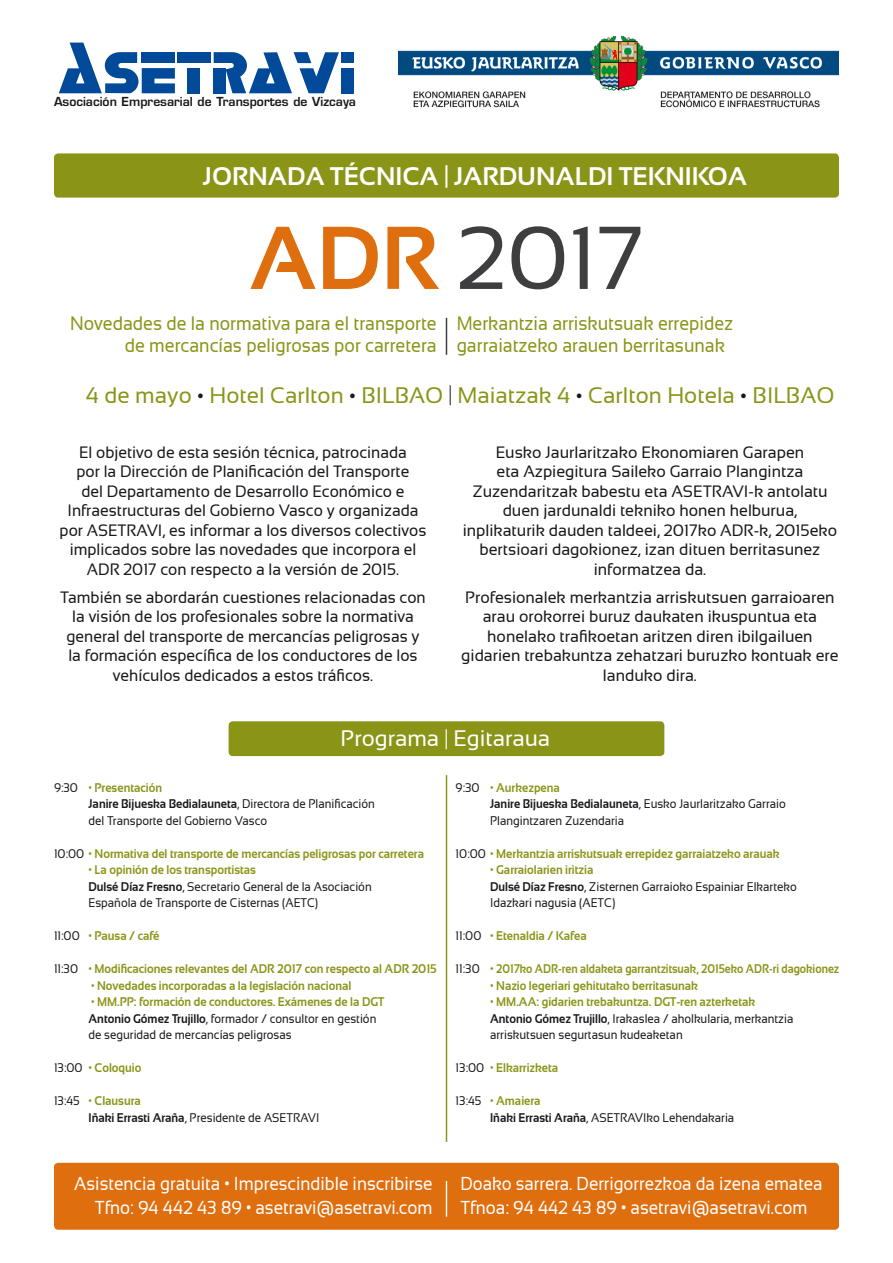
<style>
.page{position:relative;width:893px;height:1263px;background:#fff}
.page>*{position:absolute;margin:0;border:0;box-sizing:border-box;transform-origin:0 0}
.t1{font:89.1px "Sansation";color:#3e3e40}
.t2{font:700 25.5px "Sansation";color:#fff}
.t3{font:22.5px "Sansation";color:#8a9518}
.t4{font:22.5px "Sansation";color:#fff}
.t5{font:19.5px/22.5px "Sansation";color:#8a9518;text-align:right;scale:.91 1}
.t6{font:18.75px/24.6px "Sansation";color:#fff;text-align:right;scale:.91 1}
.t7{font:18.75px/24.6px "Sansation";color:#fff;scale:.9 1}
.t8{font:16.5px/19.5px "Sansation";color:#1a171c;text-align:center;scale:.95 1}
.t9{font:16.5px/19.5px "Sansation";color:#1a171c;text-align:center}
.t10{font:12.6px/16.5px "Sansation";color:#1a171c;scale:.91 1}
.t11{font:700 12.6px "Sansation";color:#8a9518;scale:.91 1}
.t12{font:600 12.15px "Eurostile";color:#1a171c}
.s1{font-weight:700;color:#df6e0f}
.s2{font-family:"Bliss";color:#1a171c}
.s3{color:#3e3e40}
.s4{font-weight:700;color:#8a9518}
.s5{font-weight:700}
.s6{font-weight:400;color:#1a171c}
</style>
<div class="page">
<div style="left:54px;top:153px;width:785px;height:45px;background:#8a9518;border-radius:4px"></div>
<div style="left:229px;top:721px;width:435px;height:35px;background:#8a9518;border-radius:4px"></div>
<div style="left:54px;top:1163px;width:785px;height:67px;background:#df6e0f;border-radius:4px"></div>
<hr style="left:446px;top:318px;width:1px;height:37px;background:#3e3e40">
<hr style="left:446px;top:1181px;width:1px;height:35px;background:#fff">
<hr style="left:446px;top:775px;width:1px;height:367px;background:#8a9518">
<div style="left:178px;top:52px;width:33px;height:11px;background:#004a99"></div>
<div style="left:187px;top:68px;width:13px;height:25px;background:#004a99"></div>
<div style="left:341px;top:68px;width:12px;height:25px;background:#004a99"></div>
<div style="left:341px;top:52px;width:12px;height:11px;background:#004a99"></div>
<svg style="left:59px;top:43px;width:116px;height:50px"></svg>
<svg style="left:214px;top:52px;width:125px;height:41px"></svg>
<img style="left:398px;top:36px;width:441px;height:72px">
<p class="t12" style="left:54px;top:94px;width:304px">Asociación Empresarial de Transportes de Vizcaya</p>
<h2 class="t2" style="left:203px;top:162px;width:546px">JORNADA TÉCNICA | JARDUNALDI TEKNIKOA</h2>
<h1 class="t1" style="left:249px;top:208px;width:396px"><span class="s1">ADR</span> 2017</h1>
<h3 class="t5" style="left:70px;top:312px;width:404px">Novedades de la normativa para el transporte de mercancías peligrosas por carretera</h3>
<h3 class="t5" style="left:457px;top:312px;width:305px;text-align:left">Merkantzia arriskutsuak errepidez garraiatzeko arauen berritasunak</h3>
<h3 class="t3" style="left:86px;top:382px;width:750px">4 de mayo <span class="s2">•</span> Hotel Carlton <span class="s2">•</span> BILBAO <span class="s3">|</span> Maiatzak 4 <span class="s2">•</span> Carlton Hotela <span class="s2">•</span> BILBAO</h3>
<p class="t8" style="left:60px;top:442px;width:388px">El objetivo de esta sesión técnica, patrocinada<br>por la Dirección de Planificación del Transporte<br>del Departamento de Desarrollo Económico e Infraestructuras del Gobierno Vasco y organizada por ASETRAVI, es informar a los diversos colectivos implicados sobre las novedades que incorpora el ADR 2017 con respecto a la versión de 2015.</p>
<p class="t8" style="left:60px;top:587px;width:386px">También se abordarán cuestiones relacionadas con la visión de los profesionales sobre la normativa general del transporte de mercancías peligrosas y la formación específica de los conductores de los vehículos dedicados a estos tráficos.</p>
<p class="t9" style="left:463px;top:442px;width:376px">Eusko Jaurlaritzako Ekonomiaren Garapen<br>eta Azpiegitura Saileko Garraio Plangintza Zuzendaritzak babestu eta ASETRAVI-k antolatu duen jardunaldi tekniko honen helburua, inplikaturik dauden taldeei, 2017ko ADR-k, 2015eko bertsioari dagokionez, izan dituen berritasunez informatzea da.</p>
<h3 class="t9" style="left:461px;top:587px;width:379px">Profesionalek merkantzia arriskutsuen garraioaren arau orokorrei buruz daukaten ikuspuntua eta honelako trafikoetan aritzen diren ibilgailuen gidarien trebakuntza zehatzari buruzko kontuak ere landuko dira.</h3>
<h3 class="t4" style="left:341px;top:726px;width:211px">Programa | Egitaraua</h3>
<p class="t10" style="left:89px;top:779px;width:316px;text-indent:-35px">9:30 <span class="s4">• Presentación<br></span><span class="s5">Janire Bijueska Bedialauneta</span>, Directora de Planificación del Transporte del Gobierno Vasco</p>
<p class="t11" style="left:54px;top:846px;width:408px"><span class="s6">10:00</span> • Normativa del transporte de mercancías peligrosas por carretera</p>
<p class="t10" style="left:89px;top:862px;width:313px"><span class="s4">• La opinión de los transportistas<br></span><span class="s5">Dulsé Díaz Fresno</span>, Secretario General de la Asociación<br>Española de Transporte de Cisternas (AETC)</p>
<p class="t11" style="left:54px;top:929px;width:117px"><span class="s6">11:00</span> • Pausa / café</p>
<p class="t11" style="left:54px;top:962px;width:422px"><span class="s6">11:30</span> • Modificaciones relevantes del ADR 2017 con respecto al ADR 2015</p>
<p class="t11" style="left:91px;top:978px;width:288px">• Novedades incorporadas a la legislación nacional</p>
<p class="t10" style="left:89px;top:994px;width:326px"><span class="s4">• MM.PP: formación de conductores. Exámenes de la DGT<br></span><span class="s5">Antonio Gómez Trujillo</span>, formador / consultor en gestión de seguridad de mercancías peligrosas</p>
<p class="t11" style="left:54px;top:1061px;width:98px"><span class="s6">13:00</span> • Coloquio</p>
<p class="t10" style="left:89px;top:1093px;width:255px;text-indent:-35px">13:45 <span class="s4">• Clausura<br></span><span class="s5">Iñaki Errasti Araña</span>, Presidente de ASETRAVI</p>
<p class="t10" style="left:490px;top:779px;width:326px;text-indent:-35px">9:30 <span class="s4">• Aurkezpena<br></span><span class="s5">Janire Bijueska Bedialauneta</span>, Eusko Jaurlaritzako Garraio<br>Plangintzaren Zuzendaria</p>
<p class="t11" style="left:456px;top:846px;width:357px"><span class="s6">10:00</span> • Merkantzia arriskutsuak errepidez garraiatzeko arauak</p>
<p class="t10" style="left:490px;top:862px;width:338px"><span class="s4">• Garraiolarien iritzia<br></span><span class="s5">Dulsé Díaz Fresno</span>, Zisternen Garraioko Espainiar Elkarteko<br>Idazkari nagusia (AETC)</p>
<p class="t11" style="left:456px;top:929px;width:146px"><span class="s6">11:00</span> • Etenaldia / Kafea</p>
<p class="t11" style="left:456px;top:962px;width:423px"><span class="s6">11:30</span> • 2017ko ADR-ren aldaketa garrantzitsuak, 2015eko ADR-ri dagokionez</p>
<p class="t11" style="left:490px;top:978px;width:230px">• Nazio legeriari gehitutako berritasunak</p>
<p class="t10" style="left:490px;top:994px;width:335px"><span class="s4">• MM.AA: gidarien trebakuntza. DGT-ren azterketak<br></span><span class="s5">Antonio Gómez Trujillo</span>, Irakaslea / aholkularia, merkantzia arriskutsuen segurtasun kudeaketan</p>
<p class="t11" style="left:456px;top:1061px;width:114px"><span class="s6">13:00</span> • Elkarrizketa</p>
<p class="t10" style="left:490px;top:1093px;width:270px;text-indent:-35px">13:45 <span class="s4">• Amaiera<br></span><span class="s5">Iñaki Errasti Araña</span>, ASETRAVIko Lehendakaria</p>
<h3 class="t6" style="left:74px;top:1171px;width:395px">Asistencia gratuita • Imprescindible inscribirse<br>Tfno: 94 442 43 89 • asetravi@asetravi.com</h3>
<h3 class="t7" style="left:460px;top:1171px;width:404px">Doako sarrera. Derrigorrezkoa da izena ematea<br>Tfnoa: 94 442 43 89 • asetravi@asetravi.com</h3>
</div>
